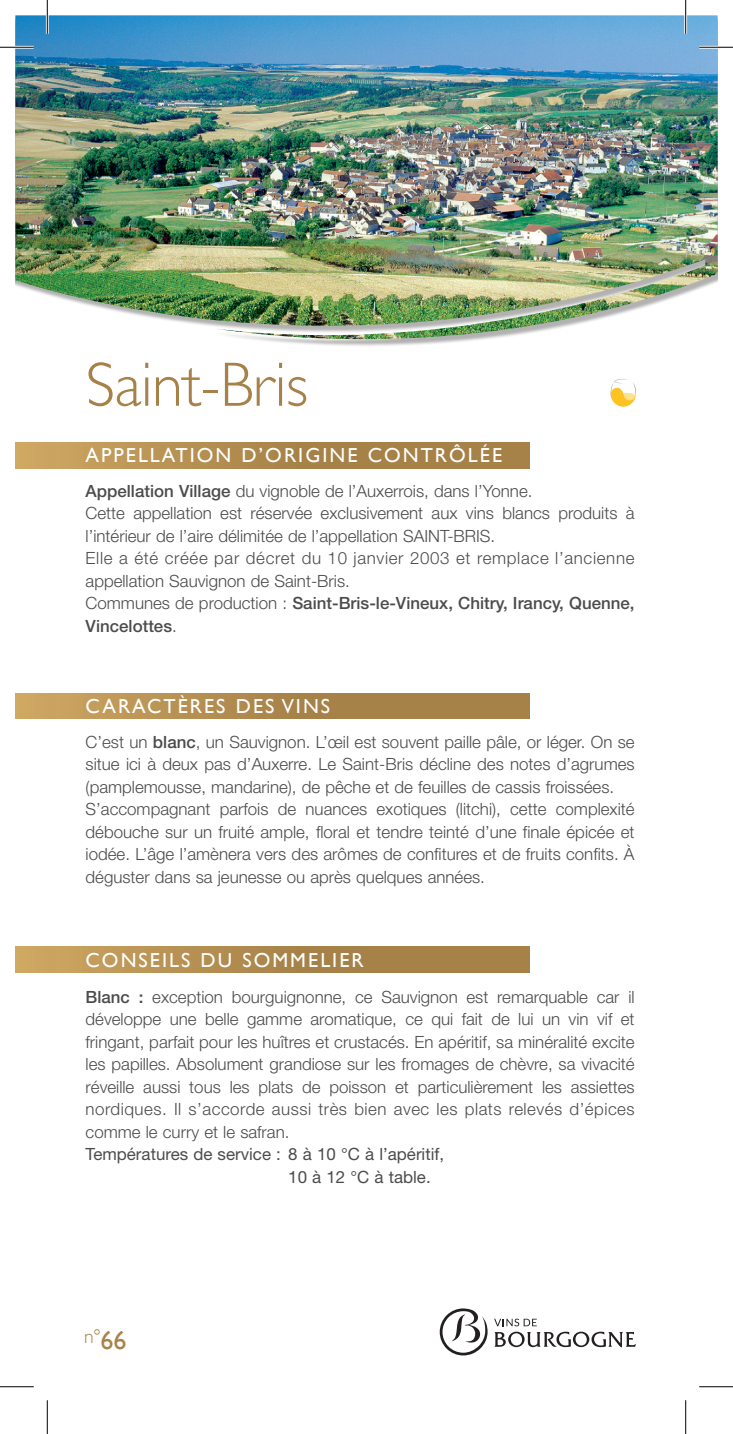
<style>
.page{position:relative;width:733px;height:1434px;background:#fff}
.page>*{position:absolute;margin:0;border:0;box-sizing:border-box;transform-origin:0 0}
.t1{font:300 63px "Gill Sans";letter-spacing:-.01em;color:#a78248}
.t2{font:20.25px "Gill Sans";letter-spacing:.1em;color:#fff}
.t3{font:300 19.8px "Gill Sans";color:#a78248}
.t4{font:300 16.88px/22.5px "Helvetica Neue";color:#4b4c4d}
.t5{font:16.88px/22.5px "Helvetica Neue";color:#4b4c4d}
.s1{font-weight:500}
.s2{font-weight:400;font-size:26.1px}
</style>
<div class="page">
<img style="left:15px;top:15px;width:702px;height:331px">
<div style="left:15px;top:693px;width:514px;height:26px;background:linear-gradient(to right,#c8a15e,#9d7941)"></div>
<div style="left:15px;top:443px;width:514px;height:25px;background:linear-gradient(to right,#c8a15e,#9d7941)"></div>
<div style="left:15px;top:947px;width:514px;height:25px;background:linear-gradient(to right,#c8a15e,#9d7941)"></div>
<svg style="left:610px;top:379px;width:25px;height:28px"></svg>
<svg style="left:494px;top:1319px;width:141px;height:28px"></svg>
<svg style="left:439px;top:1308px;width:48px;height:47px"></svg>
<hr style="left:0;top:46px;width:34px;height:3px;background:#fff">
<hr style="left:699px;top:46px;width:33px;height:3px;background:#fff">
<hr style="left:46px;top:0;width:3px;height:34px;background:#fff">
<hr style="left:684px;top:0;width:2px;height:34px;background:#fff">
<hr style="left:0;top:47px;width:34px;height:1px;background:#000">
<hr style="left:699px;top:47px;width:33px;height:1px;background:#000">
<hr style="left:0;top:1386px;width:34px;height:1px;background:#000">
<hr style="left:699px;top:1386px;width:33px;height:1px;background:#000">
<hr style="left:47px;top:0;width:1px;height:34px;background:#000">
<hr style="left:47px;top:1400px;width:1px;height:34px;background:#000">
<hr style="left:685px;top:0;width:1px;height:34px;background:#000">
<hr style="left:685px;top:1400px;width:1px;height:34px;background:#000">
<h1 class="t1" style="left:86px;top:349px;width:224px">Saint-Bris</h1>
<p class="t2" style="left:86px;top:444px;width:418px">APPELLATION D’ORIGINE CONTRÔLÉE</p>
<p class="t4" style="left:86px;top:479px;width:550px"><span class="s1">Appellation Village</span> du vignoble de l’Auxerrois, dans l’Yonne.<br>Cette appellation est réservée exclusivement aux vins blancs produits à l’intérieur de l’aire délimitée de l’appellation SAINT-BRIS.<br>Elle a été créée par décret du 10 janvier 2003 et remplace l’ancienne appellation Sauvignon de Saint-Bris.<br>Communes de production : <span class="s1">Saint-Bris-le-Vineux, Chitry, Irancy, Quenne, Vincelottes</span>.</p>
<p class="t2" style="left:86px;top:695px;width:246px">CARACTÈRES DES VINS</p>
<p class="t4" style="left:86px;top:730px;width:550px">C’est un <span class="s1">blanc</span>, un Sauvignon. L’œil est souvent paille pâle, or léger. On se situe ici à deux pas d’Auxerre. Le Saint-Bris décline des notes d’agrumes (pamplemousse, mandarine), de pêche et de feuilles de cassis froissées.<br>S’accompagnant parfois de nuances exotiques (litchi), cette complexité débouche sur un fruité ample, floral et tendre teinté d’une finale épicée et iodée. L’âge l’amènera vers des arômes de confitures et de fruits confits. À déguster dans sa jeunesse ou après quelques années.</p>
<p class="t2" style="left:86px;top:948px;width:279px">CONSEILS DU SOMMELIER</p>
<p class="t4" style="left:86px;top:985px;width:550px;text-align:justify"><span class="s1">Blanc :</span> exception bourguignonne, ce Sauvignon est remarquable car il développe une belle gamme aromatique, ce qui fait de lui un vin vif et fringant, parfait pour les huîtres et crustacés. En apéritif, sa minéralité excite les papilles. Absolument grandiose sur les fromages de chèvre, sa vivacité réveille aussi tous les plats de poisson et particulièrement les assiettes nordiques. Il s’accorde aussi très bien avec les plats relevés d’épices comme le curry et le safran.</p>
<p class="t5" style="left:288px;top:1143px;width:157px;text-indent:-203px">Températures de service : 8 à 10 °C à l’apéritif,<br>10 à 12 °C à table.</p>
<p class="t3" style="left:84px;top:1325px;width:44px">n°<span class="s2">66</span></p>
</div>
